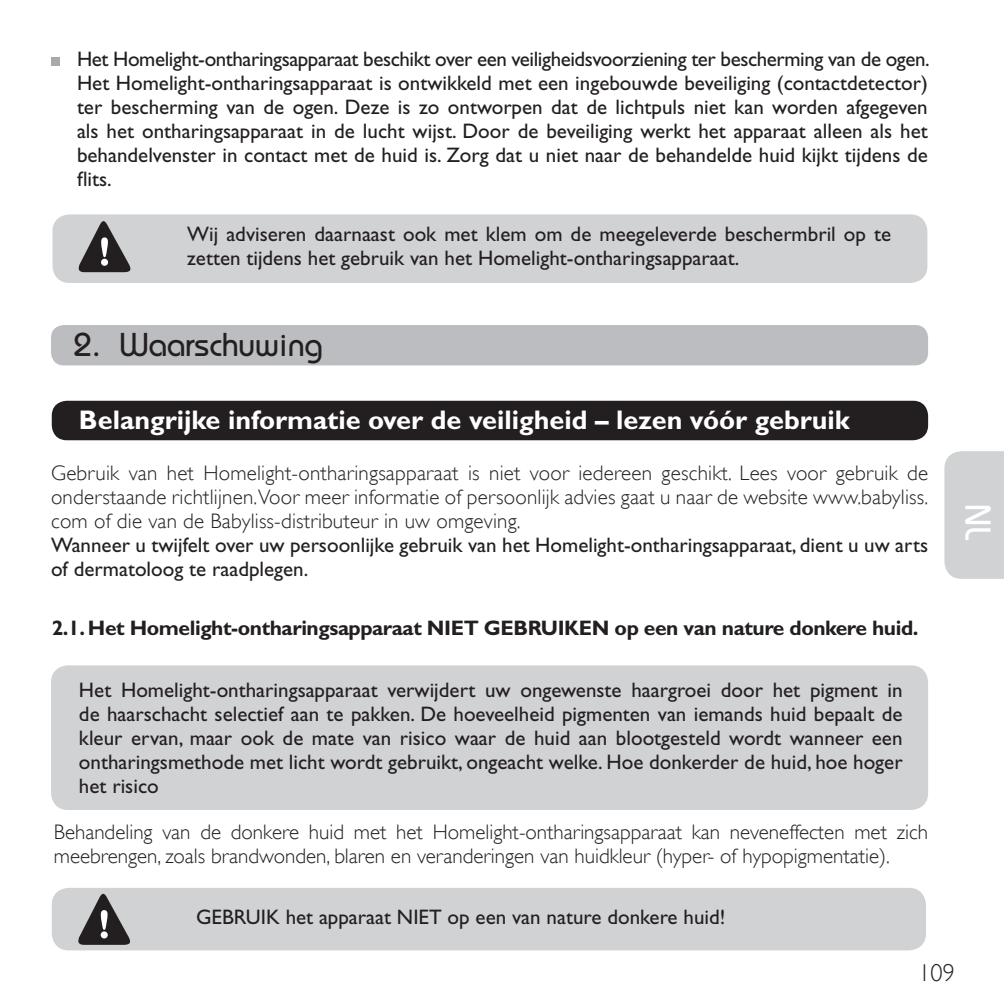
<style>
.page{position:relative;width:1004px;height:1004px;background:#fff}
.page>*{position:absolute;margin:0;border:0;box-sizing:border-box;transform-origin:0 0}
.t1{font:500 36px "Bauhaus";color:#fff}
.t2{font:500 33px "Bauhaus";color:#231f20}
.t3{font:700 27px "Gill Sans Std";color:#fff}
.t4{font:300 24.3px "Gill Sans";color:#231f20}
.t5{font:21px/24px "Gill Sans Std";color:#231f20}
.t6{font:300 21px/24px "Gill Sans";color:#231f20;text-align:justify}
.t7{font:700 21px "Gill Sans Std";letter-spacing:-.02em;color:#231f20}
</style>
<div class="page">
<div style="left:944px;top:451px;width:59px;height:128px;background:#d1d2d4"></div>
<div style="left:52px;top:214px;width:875px;height:69px;background:#d1d2d4;border-radius:17px"></div>
<svg style="left:78px;top:221px;width:53px;height:51px"></svg>
<div style="left:51px;top:325px;width:877px;height:40px;background:#bcbdc0;border-radius:13px"></div>
<div style="left:52px;top:401px;width:876px;height:39px;background:#231f20;border-radius:15px"></div>
<div style="left:51px;top:665px;width:877px;height:145px;background:#d1d2d4;border-radius:17px"></div>
<div style="left:52px;top:887px;width:874px;height:63px;background:#d1d2d4;border-radius:17px"></div>
<svg style="left:78px;top:893px;width:52px;height:52px"></svg>
<svg style="left:51px;top:57px;width:9px;height:8px"></svg>
<p class="t5" style="left:77px;top:47px;width:854px;text-align:justify">Het Homelight-ontharingsapparaat beschikt over een veiligheidsvoorziening ter bescherming van de ogen.<br>Het Homelight-ontharingsapparaat is ontwikkeld met een ingebouwde beveiliging (contactdetector) ter bescherming van de ogen. Deze is zo ontworpen dat de lichtpuls niet kan worden afgegeven als het ontharingsapparaat in de lucht wijst. Door de beveiliging werkt het apparaat alleen als het behandelvenster in contact met de huid is. Zorg dat u niet naar de behandelde huid kijkt tijdens de flits.</p>
<p class="t5" style="left:187px;top:222px;width:705px">Wij adviseren daarnaast ook met klem om de meegeleverde beschermbril op te zetten tijdens het gebruik van het Homelight-ontharingsapparaat.</p>
<h2 class="t2" style="left:73px;top:325px;width:251px">2. Waarschuwing</h2>
<p class="t3" style="left:79px;top:403px;width:772px">Belangrijke informatie over de veiligheid – lezen vóór gebruik</p>
<p class="t6" style="left:51px;top:461px;width:878px">Gebruik van het Homelight-ontharingsapparaat is niet voor iedereen geschikt. Lees voor gebruik de onderstaande richtlijnen.Voor meer informatie of persoonlijk advies gaat u naar de website www.babyliss. com of die van de Babyliss-distributeur in uw omgeving.</p>
<p class="t5" style="left:51px;top:533px;width:878px">Wanneer u twijfelt over uw persoonlijke gebruik van het Homelight-ontharingsapparaat, dient u uw arts of dermatoloog te raadplegen.</p>
<p class="t7" style="left:52px;top:615px;width:868px">2.1. Het Homelight-ontharingsapparaat NIET GEBRUIKEN op een van nature donkere huid.</p>
<h1 class="t1" style="left:999px;top:504px;width:38px;rotate:90deg">NL</h1>
<p class="t5" style="left:79px;top:678px;width:825px;text-align:justify">Het Homelight-ontharingsapparaat verwijdert uw ongewenste haargroei door het pigment in de haarschacht selectief aan te pakken. De hoeveelheid pigmenten van iemands huid bepaalt de kleur ervan, maar ook de mate van risico waar de huid aan blootgesteld wordt wanneer een ontharingsmethode met licht wordt gebruikt, ongeacht welke. Hoe donkerder de huid, hoe hoger het risico</p>
<p class="t6" style="left:54px;top:820px;width:875px">Behandeling van de donkere huid met het Homelight-ontharingsapparaat kan neveneffecten met zich meebrengen, zoals brandwonden, blaren en veranderingen van huidkleur (hyper- of hypopigmentatie).</p>
<p class="t5" style="left:196px;top:905px;width:531px">GEBRUIK het apparaat NIET op een van nature donkere huid!</p>
<p class="t4" style="left:918px;top:959px;width:38px">109</p>
</div>
